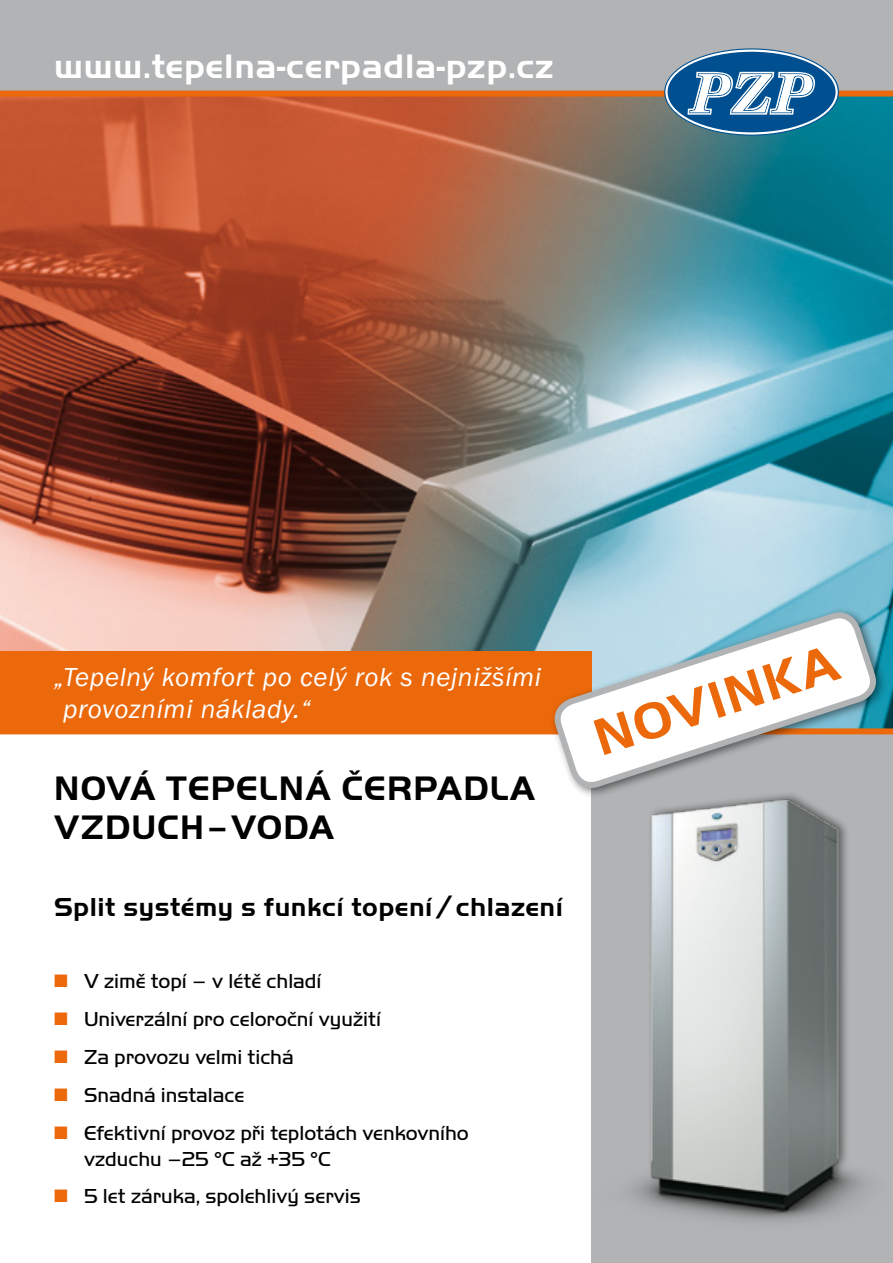
<style>
.page{position:relative;width:893px;height:1263px;background:#fff}
.page>*{position:absolute;margin:0;border:0;box-sizing:border-box;transform-origin:0 0}
.t1{font:700 53.85px "Handel Gothic DOT";color:#eb690b}
.t2{font:700 35.25px/38.4px "Handel Gothic DOT";letter-spacing:.035em;color:#000}
.t3{font:700 35.25px "Handel Gothic DOT";letter-spacing:.02em;color:#fff}
.t4{font:27px/32.4px "Franklin Got Itc TOT Boo Ita";letter-spacing:.025em;color:#fff}
.t5{font:700 27px "Handel Gothic DOT";letter-spacing:.02em;color:#000}
.t6{font:21px/38px "Handel Gothic DOT Ligh";color:#000}
</style>
<div class="page">
<img style="left:0;top:97px;width:893px;height:631px">
<div style="left:0;top:0;width:893px;height:94px;background:#b1b3b4"></div>
<div style="left:591px;top:731px;width:302px;height:532px;background:#b1b3b4"></div>
<div style="left:0;top:91px;width:893px;height:6px;background:#eb690b"></div>
<svg style="left:664px;top:48px;width:175px;height:88px"></svg>
<div style="left:0;top:651px;width:591px;height:83px;background:#eb690b"></div>
<img style="left:632px;top:809px;width:235px;height:412px">
<div style="left:550px;top:608px;width:338px;height:190px;background:#000;opacity:.5"></div>
<svg style="left:553px;top:610px;width:325px;height:199px"></svg>
<h2 class="t3" style="left:54px;top:46px;width:501px">www.tepelna-cerpadla-pzp.cz</h2>
<p class="t4" style="left:63px;top:661px;width:480px;text-indent:-9px">„Tepelný komfort po celý rok s nejnižšími provozními náklady.“</p>
<h2 class="t2" style="left:54px;top:770px;width:483px">Nová tepelná čerpadla<br>VZDUCH–VODA</h2>
<p class="t5" style="left:54px;top:891px;width:511px">Split systémy s funkcí topení / chlazení</p>
<p class="t6" style="left:84px;top:963px;width:386px">V zimě topí – v létě chladí<br>Univerzální pro celoroční využití<br>Za provozu velmi tichá<br>Snadná instalace<br>Efektivní provoz při teplotách venkovního</p>
<p class="t6" style="left:84px;top:1140px;width:278px">vzduchu –25 °C až +35 °C<br>5 let záruka, spolehlivý servis</p>
<h1 class="t1" style="left:586px;top:710px;width:255px;rotate:-18deg">Novinka</h1>
</div>
